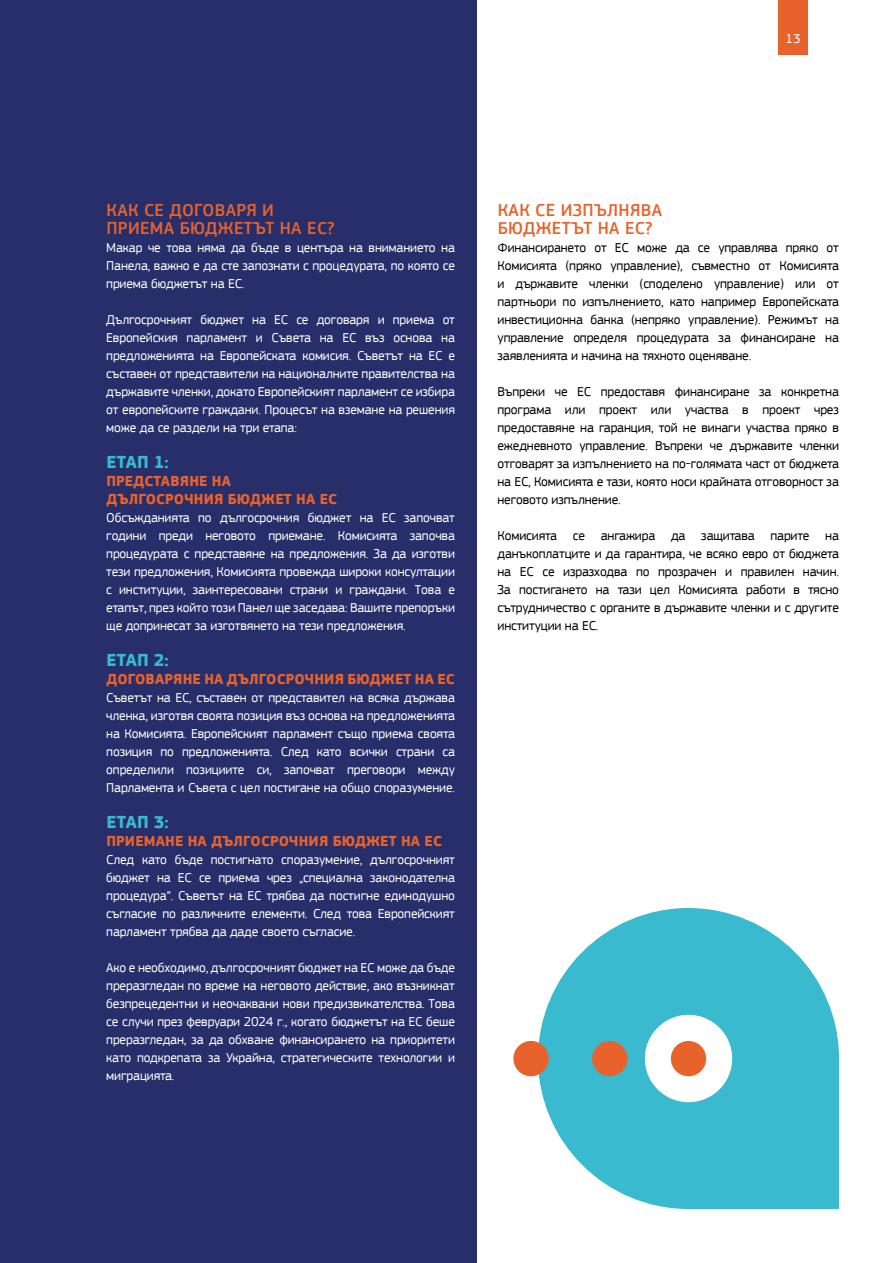
<style>
.page{position:relative;width:893px;height:1263px;background:#fff}
.page>*{position:absolute;margin:0;border:0;box-sizing:border-box;transform-origin:0 0}
.t1{font:500 18px/18px "EC Square Sans Pro";letter-spacing:.02em;color:#e8632c}
.t2{font:700 18px "EC Square Sans Pro";letter-spacing:.01em;color:#39bacf}
.t3{font:700 15px/18px "EC Square Sans Pro";letter-spacing:.01em;color:#e8632c}
.t4{font:13.5px/18px "EC Square Sans Pro";letter-spacing:-.01em;color:#fff;text-align:justify}
.t5{font:13.5px/18px "EC Square Sans Pro";letter-spacing:-.01em;color:#000;text-align:justify}
</style>
<div class="page">
<div style="left:778px;top:0;width:30px;height:54px;background:#e8632c"></div>
<svg style="left:538px;top:908px;width:301px;height:301px;fill:#39bacf"></svg>
<div style="left:513px;top:1041px;width:36px;height:35px;background:#e8632c;border-radius:50%"></div>
<div style="left:592px;top:1041px;width:35px;height:35px;background:#e8632c;border-radius:50%"></div>
<div style="left:0;top:0;width:476px;height:1263px;background:#282e6a"></div>
<p class="t4" style="left:785px;top:29px;width:17px">13</p>
<h1 class="t1" style="left:106px;top:201px;width:230px">КАК СЕ ДОГОВАРЯ И<br>ПРИЕМА БЮДЖЕТЪТ НА ЕС?</h1>
<p class="t4" style="left:106px;top:239px;width:350px">Макар че това няма да бъде в центъра на вниманието на Панела, важно е да сте запознати с процедурата, по която се приема бюджетът на ЕС.</p>
<p class="t4" style="left:106px;top:311px;width:350px">Дългосрочният бюджет на ЕС се договаря и приема от Европейския парламент и Съвета на ЕС въз основа на предложенията на Европейската комисия. Съветът на ЕС е съставен от представители на националните правителства на държавите членки, докато Европейският парламент се избира от европейските граждани. Процесът на вземане на решения може да се раздели на три етапа:</p>
<h1 class="t2" style="left:106px;top:451px;width:64px">ЕТАП 1:</h1>
<p class="t3" style="left:106px;top:473px;width:232px">ПРЕДСТАВЯНЕ НА<br>ДЪЛГОСРОЧНИЯ БЮДЖЕТ НА ЕС</p>
<p class="t4" style="left:106px;top:509px;width:350px">Обсъжданията по дългосрочния бюджет на ЕС започват години преди неговото приемане. Комисията започва процедурата с представяне на предложения. За да изготви тези предложения, Комисията провежда широки консултации с институции, заинтересовани страни и граждани. Това е етапът, през който този Панел ще заседава: Вашите препоръки ще допринесат за изготвянето на тези предложения.</p>
<h1 class="t2" style="left:106px;top:649px;width:64px">ЕТАП 2:</h1>
<p class="t3" style="left:106px;top:671px;width:350px">ДОГОВАРЯНЕ НА ДЪЛГОСРОЧНИЯ БЮДЖЕТ НА ЕС</p>
<p class="t4" style="left:106px;top:689px;width:350px">Съветът на ЕС, съставен от представител на всяка държава членка, изготвя своята позиция въз основа на предложенията на Комисията. Европейският парламент също приема своята позиция по предложенията. След като всички страни са определили позициите си, започват преговори между Парламента и Съвета с цел постигане на общо споразумение.</p>
<h1 class="t2" style="left:106px;top:811px;width:64px">ЕТАП 3:</h1>
<p class="t3" style="left:106px;top:833px;width:337px">ПРИЕМАНЕ НА ДЪЛГОСРОЧНИЯ БЮДЖЕТ НА ЕС</p>
<p class="t4" style="left:106px;top:851px;width:350px">След като бъде постигнато споразумение, дългосрочният бюджет на ЕС се приема чрез „специална законодателна процедура“. Съветът на ЕС трябва да постигне единодушно съгласие по различните елементи. След това Европейският парламент трябва да даде своето съгласие.</p>
<p class="t4" style="left:106px;top:959px;width:350px">Ако е необходимо, дългосрочният бюджет на ЕС може да бъде преразгледан по време на неговото действие, ако възникнат безпрецедентни и неочаквани нови предизвикателства. Това се случи през февруари 2024 г., когато бюджетът на ЕС беше преразгледан, за да обхване финансирането на приоритети като подкрепата за Украйна, стратегическите технологии и миграцията.</p>
<h1 class="t1" style="left:498px;top:201px;width:166px">КАК СЕ ИЗПЪЛНЯВА<br>БЮДЖЕТЪТ НА ЕС?</h1>
<p class="t5" style="left:497px;top:239px;width:343px">Финансирането от ЕС може да се управлява пряко от Комисията (пряко управление), съвместно от Комисията и държавите членки (споделено управление) или от партньори по изпълнението, като например Европейската инвестиционна банка (непряко управление). Режимът на управление определя процедурата за финансиране на заявленията и начина на тяхното оценяване.</p>
<p class="t5" style="left:497px;top:383px;width:343px">Въпреки че ЕС предоставя финансиране за конкретна програма или проект или участва в проект чрез предоставяне на гаранция, той не винаги участва пряко в ежедневното управление. Въпреки че държавите членки отговарят за изпълнението на по-голямата част от бюджета на ЕС, Комисията е тази, която носи крайната отговорност за неговото изпълнение.</p>
<p class="t5" style="left:497px;top:527px;width:343px">Комисията се ангажира да защитава парите на данъкоплатците и да гарантира, че всяко евро от бюджета на ЕС се изразходва по прозрачен и правилен начин.<br>За постигането на тази цел Комисията работи в тясно сътрудничество с органите в държавите членки и с другите институции на ЕС.</p>
</div>
